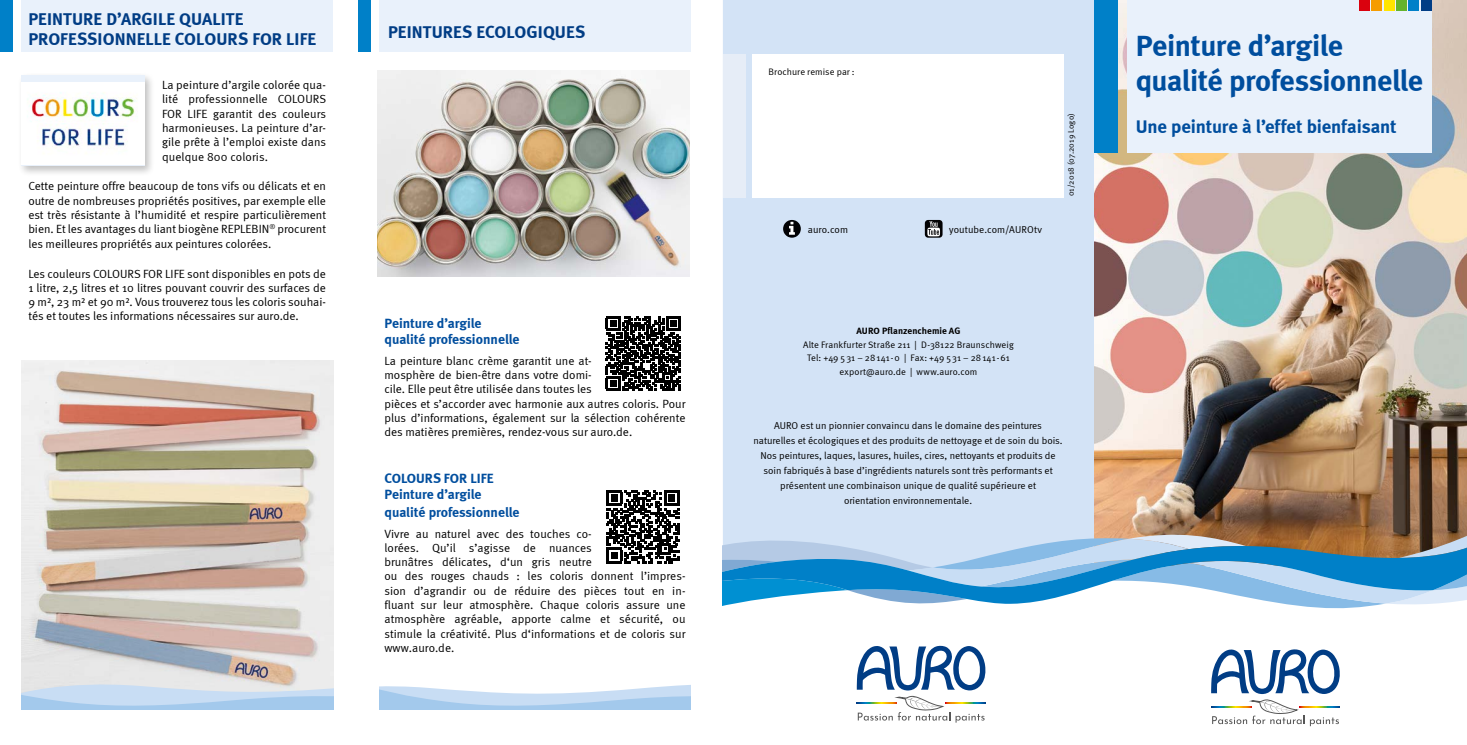
<style>
.page{position:relative;width:1467px;height:745px;background:#fff}
.page>*{position:absolute;margin:0;border:0;box-sizing:border-box;transform-origin:0 0}
.t1{font:700 30px/35px "Meta";letter-spacing:-.015em;color:#004e9e}
.t2{font:700 18.75px "Meta";letter-spacing:-.005em;color:#004e9e}
.t3{font:700 17.5px/20px "Meta";letter-spacing:.005em;color:#013d85}
.t4{font:700 13.75px/16.5px "Meta";color:#004e9e}
.t5{font:11.88px/14.2px "Meta Normal";color:#000;text-align:justify}
.t6{font:10px/15px "Meta Normal";color:#000;text-align:center}
.t7{font:9.38px/13.8px "Meta Normal";letter-spacing:.01em;color:#000;text-align:center}
.t8{font:700 9.38px "Meta";letter-spacing:.005em;color:#000}
.t9{font:8.12px "Meta Normal";letter-spacing:.02em;color:#000}
</style>
<div class="page">
<img style="left:377px;top:70px;width:312px;height:206px">
<div style="left:723px;top:0;width:372px;height:521px;background:#d3e3f6"></div>
<div style="left:21px;top:0;width:312px;height:51px;background:#e9f1fb"></div>
<div style="left:0;top:0;width:12px;height:51px;background:#0080c8"></div>
<div style="left:379px;top:0;width:312px;height:51px;background:#e9f1fb"></div>
<div style="left:358px;top:0;width:12px;height:51px;background:#0080c8"></div>
<svg style="left:1310px;top:717px;width:29px;height:8px"></svg>
<svg style="left:1211px;top:649px;width:129px;height:44px"></svg>
<svg style="left:1212px;top:699px;width:92px;height:24px"></svg>
<svg style="left:1300px;top:706px;width:39px;height:1px"></svg>
<svg style="left:1211px;top:706px;width:40px;height:1px"></svg>
<img style="left:1095px;top:0;width:372px;height:521px">
<div style="left:1095px;top:0;width:23px;height:152px;background:#0080c8"></div>
<div style="left:1127px;top:0;width:304px;height:152px;background:#e9f1fb"></div>
<div style="left:1408px;top:0;width:11px;height:11px;background:#0080c8"></div>
<div style="left:1396px;top:0;width:11px;height:11px;background:#64b32c"></div>
<div style="left:1359px;top:0;width:10px;height:11px;background:#da020e"></div>
<div style="left:1371px;top:0;width:11px;height:11px;background:#f59c00"></div>
<div style="left:1421px;top:0;width:10px;height:11px;background:#013d85"></div>
<div style="left:1384px;top:0;width:10px;height:11px;background:#ffe500"></div>
<img style="left:21px;top:361px;width:312px;height:308px">
<svg style="left:857px;top:645px;width:128px;height:77px"></svg>
<svg style="left:945px;top:702px;width:40px;height:1px"></svg>
<svg style="left:857px;top:702px;width:40px;height:1px"></svg>
<div style="left:753px;top:54px;width:311px;height:144px;background:#fff"></div>
<div style="left:723px;top:54px;width:22px;height:144px;background:#e6edf7"></div>
<svg style="left:925px;top:220px;width:18px;height:17px"></svg>
<svg style="left:783px;top:220px;width:18px;height:17px"></svg>
<svg style="left:723px;top:521px;width:744px;height:88px"></svg>
<svg style="left:723px;top:525px;width:744px;height:78px;background:#84b1cd"></svg>
<svg style="left:21px;top:669px;width:312px;height:40px;background:#cdd9e6"></svg>
<svg style="left:379px;top:685px;width:312px;height:24px"></svg>
<div style="left:18px;top:72px;width:137px;height:104px;background:#000;opacity:.25"></div>
<div style="left:21px;top:75px;width:123px;height:91px;background:#e9f1fb"></div>
<img style="left:21px;top:82px;width:123px;height:82px">
<svg style="left:606px;top:316px;width:74px;height:74px"></svg>
<svg style="left:606px;top:490px;width:74px;height:73px"></svg>
<svg style="left:607px;top:490px;width:72px;height:73px"></svg>
<h3 class="t3" style="left:28px;top:9px;width:289px">PEINTURE D’ARGILE QUALITE<br>PROFESSIONNELLE COLOURS FOR LIFE</h3>
<p class="t5" style="left:162px;top:78px;width:166px">La peinture d’argile colorée qua&shy;lité professionnelle COLOURS FOR LIFE garantit des couleurs harmonieuses. La peinture d’ar&shy;gile prête à l’emploi existe dans quelque 800 coloris.</p>
<p class="t5" style="left:28px;top:179px;width:299px">Cette peinture offre beaucoup de tons vifs ou délicats et en outre de nombreuses propriétés positives, par exemple elle est très résistante à l’humidité et respire particulièrement bien. Et les avantages du liant biogène REPLEBIN<sup>®</sup> procurent les meilleures propriétés aux peintures colorées.</p>
<p class="t5" style="left:28px;top:266px;width:299px">Les couleurs COLOURS FOR LIFE sont disponibles en pots de 1 litre, 2,5 litres et 10 litres pouvant couvrir des surfaces de 9 m², 23 m² et 90 m². Vous trouverez tous les coloris souhai&shy;tés et toutes les informations nécessaires sur auro.de.</p>
<h3 class="t3" style="left:388px;top:21px;width:199px">PEINTURES ECOLOGIQUES</h3>
<p class="t4" style="left:384px;top:314px;width:137px">Peinture d’argile qualité professionnelle</p>
<p class="t5" style="left:384px;top:353px;width:303px;text-align:left">La peinture blanc crème garantit une at-<br>mosphère de bien-être dans votre domi-<br>cile. Elle peut être utilisée dans toutes les<br>pièces et s’accorder avec harmonie aux autres coloris. Pour plus d’informations, également sur la sélection cohérente des matières premières, rendez-vous sur auro.de.</p>
<p class="t4" style="left:384px;top:469px;width:111px">COLOURS FOR LIFE<br>Peinture d’argile</p>
<p class="t4" style="left:384px;top:503px;width:137px">qualité professionnelle</p>
<p class="t5" style="left:384px;top:526px;width:303px;text-align:left">Vivre au naturel avec des touches co-<br>lorées. Qu’il s’agisse de nuances<br>brunâtres délicates, d‘un gris neutre<br>ou des rouges chauds : les coloris donnent l’impres&shy;sion d’agrandir ou de réduire des pièces tout en in&shy;fluant sur leur atmosphère. Chaque coloris assure une atmosphère agréable, apporte calme et sécurité, ou stimule la créativité. Plus d‘informations et de coloris sur www.auro.de.</p>
<p class="t7" style="left:768px;top:65px;width:88px">Brochure remise par :</p>
<p class="t6" style="left:808px;top:221px;width:42px">auro.com</p>
<p class="t6" style="left:949px;top:221px;width:95px">youtube.com/AUROtv</p>
<p class="t9" style="left:1066px;top:196px;width:85px;rotate:-90deg">01/2018 (07.2019 Logo)</p>
<p class="t8" style="left:856px;top:325px;width:105px">AURO Pflanzenchemie AG</p>
<p class="t7" style="left:803px;top:337px;width:212px">Alte Frankfurter Straße 211 | D-38122 Braunschweig<br>Tel: +49 531 – 28141-0 | Fax: +49 531 – 28141-61 export@auro.de | www.auro.com</p>
<p class="t6" style="left:753px;top:417px;width:311px">AURO est un pionnier convaincu dans le domaine des peintures naturelles et écologiques et des produits de nettoyage et de soin du bois.<br>Nos peintures, laques, lasures, huiles, cires, nettoyants et produits de soin fabriqués à base d’ingrédients naturels sont très performants et présentent une combinaison unique de qualité supérieure et<br>orientation environnementale.</p>
<h1 class="t1" style="left:1136px;top:27px;width:289px">Peinture d’argile qualité professionnelle</h1>
<h2 class="t2" style="left:1136px;top:115px;width:262px">Une peinture à l’effet bienfaisant</h2>
</div>
